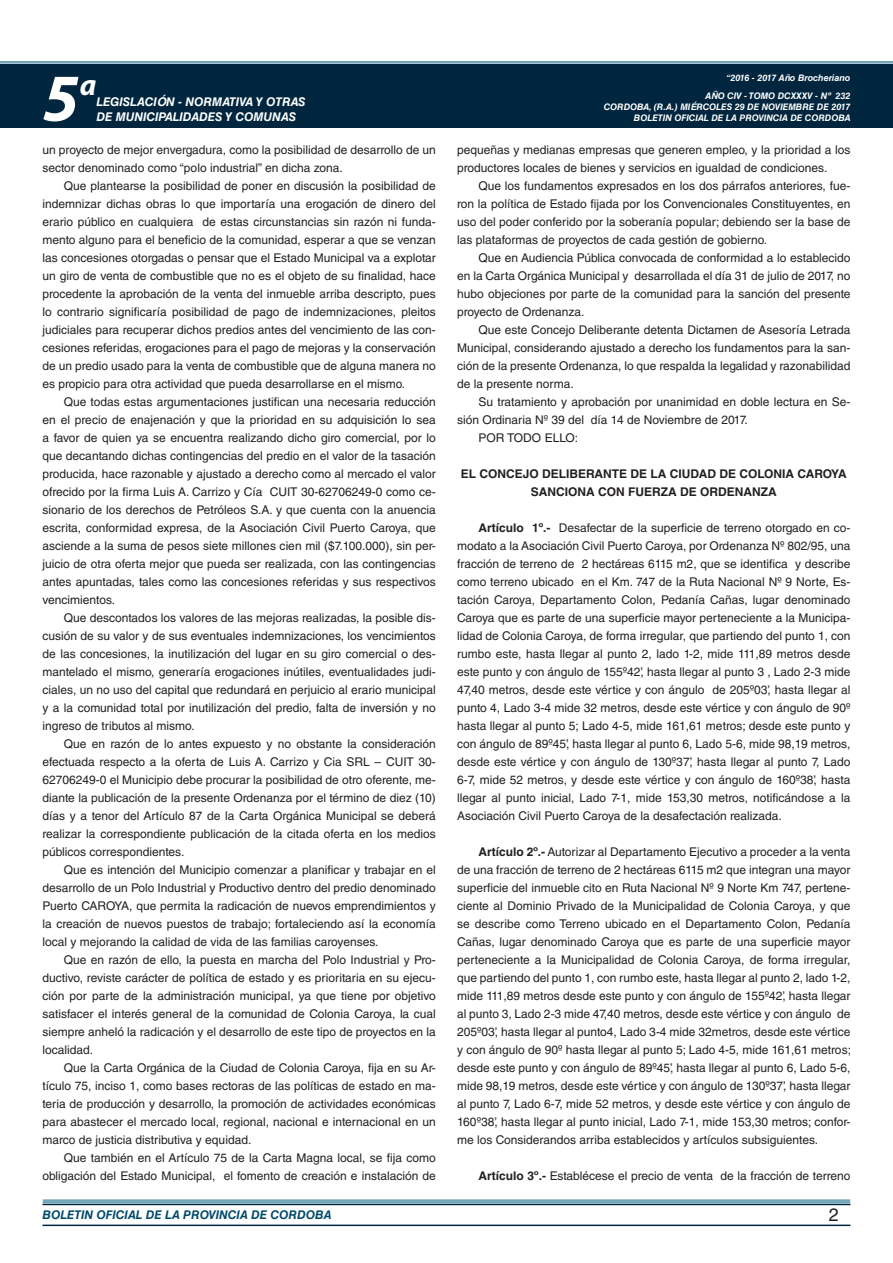
<style>
.page{position:relative;width:893px;height:1263px;background:#fff}
.page>*{position:absolute;margin:0;border:0;box-sizing:border-box;transform-origin:0 0}
.t1{font:italic 700 67.5px "Myriad Pro";color:#fff}
.t2{font:italic 700 30px "Myriad Pro";color:#fff}
.t3{font:18px "Helvetica LT Std";color:#231f20}
.TEXTO_BASE{font:12px/18px "Helvetica LT Std";color:#231f20;text-align:justify}
.RESUELVE{font:700 12px "Helvetica LT Std";color:#231f20}
.t4{font:italic 700 12px "Helvetica LT Std";color:#fff}
.t5{font:italic 700 12px "Helvetica LT Std";color:#004b6c}
.t6{font:italic 700 9px/10.8px "Helvetica LT Std";color:#fff;text-align:right}
.s1{font-weight:700}
</style>
<div class="page">
<div style="left:0;top:61px;width:893px;height:6px;background:#fff;opacity:.75"></div>
<div style="left:0;top:64px;width:893px;height:64px;background:#00263f"></div>
<hr style="left:43px;top:1224px;width:807px;height:2px;background:#00263f">
<div style="left:42px;top:1198px;width:809px;height:8px;background:#fff;opacity:.75"></div>
<h1 class="t1" style="left:43px;top:54px;width:38px">5</h1>
<h2 class="t2" style="left:80px;top:66px;width:18px">a</h2>
<p class="t4" style="left:96px;top:95px;width:211px">LEGISLACIÓN - NORMATIVA Y OTRAS</p>
<p class="t4" style="left:96px;top:109px;width:201px">DE MUNICIPALIDADES Y COMUNAS</p>
<p class="TEXTO_BASE" style="left:43px;top:141px;width:395px">un proyecto de mejor envergadura, como la posibilidad de desarrollo de un sector denominado como “polo industrial” en dicha zona.</p>
<p class="TEXTO_BASE" style="left:43px;top:177px;width:395px;text-indent:21px">Que plantearse la posibilidad de poner en discusión la posibilidad de indemnizar dichas obras lo que importaría una erogación de dinero del erario público en cualquiera de estas circunstancias sin razón ni funda&shy;mento alguno para el beneficio de la comunidad, esperar a que se venzan las concesiones otorgadas o pensar que el Estado Municipal va a explotar un giro de venta de combustible que no es el objeto de su finalidad, hace procedente la aprobación de la venta del inmueble arriba descripto, pues lo contrario significaría posibilidad de pago de indemnizaciones, pleitos judiciales para recuperar dichos predios antes del vencimiento de las con&shy;cesiones referidas, erogaciones para el pago de mejoras y la conservación de un predio usado para la venta de combustible que de alguna manera no es propicio para otra actividad que pueda desarrollarse en el mismo.</p>
<p class="TEXTO_BASE" style="left:43px;top:393px;width:395px;text-indent:21px">Que todas estas argumentaciones justifican una necesaria reducción en el precio de enajenación y que la prioridad en su adquisición lo sea a favor de quien ya se encuentra realizando dicho giro comercial, por lo que decantando dichas contingencias del predio en el valor de la tasación producida, hace razonable y ajustado a derecho como al mercado el valor ofrecido por la firma Luis A. Carrizo y Cía CUIT 30-62706249-0 como ce&shy;sionario de los derechos de Petróleos S.A. y que cuenta con la anuencia escrita, conformidad expresa, de la Asociación Civil Puerto Caroya, que asciende a la suma de pesos siete millones cien mil ($7.100.000), sin per&shy;juicio de otra oferta mejor que pueda ser realizada, con las contingencias antes apuntadas, tales como las concesiones referidas y sus respectivos vencimientos.</p>
<p class="TEXTO_BASE" style="left:43px;top:609px;width:395px;text-indent:21px">Que descontados los valores de las mejoras realizadas, la posible dis&shy;cusión de su valor y de sus eventuales indemnizaciones, los vencimientos de las concesiones, la inutilización del lugar en su giro comercial o des&shy;mantelado el mismo, generaría erogaciones inútiles, eventualidades judi&shy;ciales, un no uso del capital que redundará en perjuicio al erario municipal y a la comunidad total por inutilización del predio, falta de inversión y no ingreso de tributos al mismo.</p>
<p class="TEXTO_BASE" style="left:43px;top:735px;width:395px;text-indent:21px">Que en razón de lo antes expuesto y no obstante la consideración efectuada respecto a la oferta de Luis A. Carrizo y Cia SRL – CUIT 30- 62706249-0 el Municipio debe procurar la posibilidad de otro oferente, me&shy;diante la publicación de la presente Ordenanza por el término de diez (10) días y a tenor del Artículo 87 de la Carta Orgánica Municipal se deberá realizar la correspondiente publicación de la citada oferta en los medios públicos correspondientes.</p>
<p class="TEXTO_BASE" style="left:43px;top:861px;width:395px;text-indent:21px">Que es intención del Municipio comenzar a planificar y trabajar en el desarrollo de un Polo Industrial y Productivo dentro del predio denominado Puerto CAROYA, que permita la radicación de nuevos emprendimientos y la creación de nuevos puestos de trabajo; fortaleciendo así la economía local y mejorando la calidad de vida de las familias caroyenses.</p>
<p class="TEXTO_BASE" style="left:43px;top:951px;width:395px;text-indent:21px">Que en razón de ello, la puesta en marcha del Polo Industrial y Pro&shy;ductivo, reviste carácter de política de estado y es prioritaria en su ejecu&shy;ción por parte de la administración municipal, ya que tiene por objetivo satisfacer el interés general de la comunidad de Colonia Caroya, la cual siempre anheló la radicación y el desarrollo de este tipo de proyectos en la localidad.</p>
<p class="TEXTO_BASE" style="left:43px;top:1059px;width:395px;text-indent:21px">Que la Carta Orgánica de la Ciudad de Colonia Caroya, fija en su Ar&shy;tículo 75, inciso 1, como bases rectoras de las políticas de estado en ma&shy;teria de producción y desarrollo, la promoción de actividades económicas para abastecer el mercado local, regional, nacional e internacional en un marco de justicia distributiva y equidad.</p>
<p class="TEXTO_BASE" style="left:43px;top:1149px;width:395px;text-align:right">Que también en el Artículo 75 de la Carta Magna local, se fija como obligación del Estado Municipal, el fomento de creación e instalación de</p>
<p class="t6" style="left:726px;top:72px;width:126px">“2016 - 2017 Año Brocheriano</p>
<p class="t6" style="left:604px;top:91px;width:248px">AÑO CIV - TOMO DCXXXV - Nº 232<br>CORDOBA, (R.A.) MIÉRCOLES 29 DE NOVIEMBRE DE 2017<br>BOLETIN OFICIAL DE LA PROVINCIA DE CORDOBA</p>
<p class="TEXTO_BASE" style="left:457px;top:141px;width:395px">pequeñas y medianas empresas que generen empleo, y la prioridad a los productores locales de bienes y servicios en igualdad de condiciones.</p>
<p class="TEXTO_BASE" style="left:457px;top:177px;width:395px;text-indent:21px">Que los fundamentos expresados en los dos párrafos anteriores, fue&shy;ron la política de Estado fijada por los Convencionales Constituyentes, en uso del poder conferido por la soberanía popular; debiendo ser la base de las plataformas de proyectos de cada gestión de gobierno.</p>
<p class="TEXTO_BASE" style="left:457px;top:249px;width:395px;text-indent:21px">Que en Audiencia Pública convocada de conformidad a lo establecido en la Carta Orgánica Municipal y desarrollada el día 31 de julio de 2017, no hubo objeciones por parte de la comunidad para la sanción del presente proyecto de Ordenanza.</p>
<p class="TEXTO_BASE" style="left:457px;top:321px;width:395px;text-indent:21px">Que este Concejo Deliberante detenta Dictamen de Asesoría Letrada Municipal, considerando ajustado a derecho los fundamentos para la san&shy;ción de la presente Ordenanza, lo que respalda la legalidad y razonabilidad de la presente norma.</p>
<p class="TEXTO_BASE" style="left:457px;top:393px;width:395px;text-indent:21px">Su tratamiento y aprobación por unanimidad en doble lectura en Se&shy;sión Ordinaria Nº 39 del día 14 de Noviembre de 2017.</p>
<p class="TEXTO_BASE" style="left:478px;top:429px;width:101px">POR TODO ELLO:</p>
<p class="RESUELVE" style="left:461px;top:466px;width:387px">EL CONCEJO DELIBERANTE DE LA CIUDAD DE COLONIA CAROYA</p>
<p class="RESUELVE" style="left:531px;top:484px;width:247px">SANCIONA CON FUERZA DE ORDENANZA</p>
<p class="TEXTO_BASE" style="left:457px;top:519px;width:395px;text-indent:21px"><span class="s1">Artículo 1º.-</span> Desafectar de la superficie de terreno otorgado en co&shy;modato a la Asociación Civil Puerto Caroya, por Ordenanza Nº 802/95, una fracción de terreno de 2 hectáreas 6115 m2, que se identifica y describe como terreno ubicado en el Km. 747 de la Ruta Nacional Nº 9 Norte, Es&shy;tación Caroya, Departamento Colon, Pedanía Cañas, lugar denominado Caroya que es parte de una superficie mayor perteneciente a la Municipa&shy;lidad de Colonia Caroya, de forma irregular, que partiendo del punto 1, con rumbo este, hasta llegar al punto 2, lado 1-2, mide 111,89 metros desde este punto y con ángulo de 155º42’, hasta llegar al punto 3 , Lado 2-3 mide 47,40 metros, desde este vértice y con ángulo de 205º03’, hasta llegar al punto 4, Lado 3-4 mide 32 metros, desde este vértice y con ángulo de 90º hasta llegar al punto 5; Lado 4-5, mide 161,61 metros; desde este punto y con ángulo de 89º45’, hasta llegar al punto 6, Lado 5-6, mide 98,19 metros, desde este vértice y con ángulo de 130º37’, hasta llegar al punto 7, Lado 6-7, mide 52 metros, y desde este vértice y con ángulo de 160º38’, hasta llegar al punto inicial, Lado 7-1, mide 153,30 metros, notificándose a la Asociación Civil Puerto Caroya de la desafectación realizada.</p>
<p class="TEXTO_BASE" style="left:457px;top:843px;width:395px;text-indent:21px"><span class="s1">Artículo 2º.-</span> Autorizar al Departamento Ejecutivo a proceder a la venta de una fracción de terreno de 2 hectáreas 6115 m2 que integran una mayor superficie del inmueble cito en Ruta Nacional Nº 9 Norte Km 747, pertene&shy;ciente al Dominio Privado de la Municipalidad de Colonia Caroya, y que se describe como Terreno ubicado en el Departamento Colon, Pedanía Cañas, lugar denominado Caroya que es parte de una superficie mayor perteneciente a la Municipalidad de Colonia Caroya, de forma irregular, que partiendo del punto 1, con rumbo este, hasta llegar al punto 2, lado 1-2, mide 111,89 metros desde este punto y con ángulo de 155º42’, hasta llegar al punto 3, Lado 2-3 mide 47,40 metros, desde este vértice y con ángulo de 205º03’, hasta llegar al punto4, Lado 3-4 mide 32metros, desde este vértice y con ángulo de 90º hasta llegar al punto 5; Lado 4-5, mide 161,61 metros; desde este punto y con ángulo de 89º45’, hasta llegar al punto 6, Lado 5-6, mide 98,19 metros, desde este vértice y con ángulo de 130º37’, hasta llegar al punto 7, Lado 6-7, mide 52 metros, y desde este vértice y con ángulo de 160º38’, hasta llegar al punto inicial, Lado 7-1, mide 153,30 metros; confor&shy;me los Considerandos arriba establecidos y artículos subsiguientes.</p>
<p class="TEXTO_BASE" style="left:478px;top:1167px;width:374px"><span class="s1">Artículo 3º.-</span> Establécese el precio de venta de la fracción de terreno</p>
<p class="t5" style="left:43px;top:1208px;width:290px">BOLETIN OFICIAL DE LA PROVINCIA DE CORDOBA</p>
<p class="t3" style="left:829px;top:1204px;width:12px">2</p>
</div>
